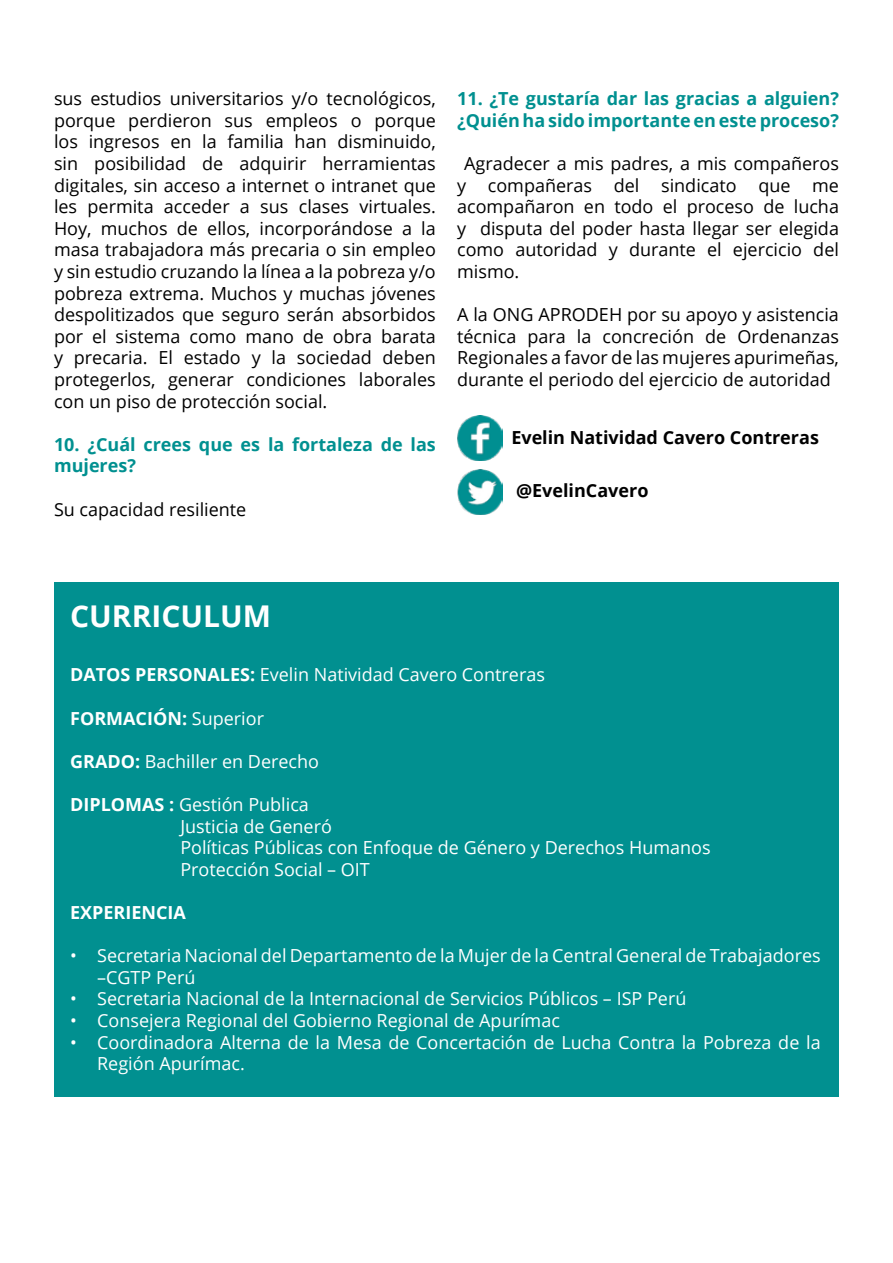
<style>
.page{position:relative;width:893px;height:1263px;background:#fff}
.page>*{position:absolute;margin:0;border:0;box-sizing:border-box;transform-origin:0 0}
.t1{font:700 30px "Open Sans";color:#fff}
.t2{font:18px/21.6px "Open Sans";color:#000;text-align:justify}
.t3{font:18px/21.6px "Open Sans";color:#fff}
.t4{font:700 18px/21.6px "Open Sans";color:#019090}
.t5{font:700 18px "Open Sans";color:#000}
.t6{font:700 18px "Open Sans";color:#fff}
.s1{font-weight:700}
.s2{font-weight:400}
</style>
<div class="page">
<div style="left:54px;top:583px;width:785px;height:514px;background:#019090"></div>
<img style="left:457px;top:415px;width:45px;height:46px">
<img style="left:457px;top:469px;width:45px;height:45px">
<p class="t2" style="left:54px;top:87px;width:383px">sus estudios universitarios y/o tecnológicos, porque perdieron sus empleos o porque los ingresos en la familia han disminuido, sin posibilidad de adquirir herramientas digitales, sin acceso a internet o intranet que les permita acceder a sus clases virtuales.<br>Hoy, muchos de ellos, incorporándose a la masa trabajadora más precaria o sin empleo y sin estudio cruzando la línea a la pobreza y/o pobreza extrema. Muchos y muchas jóvenes despolitizados que seguro serán absorbidos por el sistema como mano de obra barata y precaria. El estado y la sociedad deben protegerlos, generar condiciones laborales con un piso de protección social.</p>
<p class="t4" style="left:54px;top:433px;width:383px">10. ¿Cuál crees que es la fortaleza de las mujeres?</p>
<p class="t2" style="left:54px;top:498px;width:194px">Su capacidad resiliente</p>
<p class="t4" style="left:457px;top:87px;width:383px">11. ¿Te gustaría dar las gracias a alguien? ¿Quién ha sido importante en este proceso?</p>
<p class="t2" style="left:457px;top:152px;width:383px;text-indent:7px">Agradecer a mis padres, a mis compañeros y compañeras del sindicato que me acompañaron en todo el proceso de lucha y disputa del poder hasta llegar ser elegida como autoridad y durante el ejercicio del mismo.</p>
<p class="t2" style="left:457px;top:303px;width:383px">A la ONG APRODEH por su apoyo y asistencia técnica para la concreción de Ordenanzas Regionales a favor de las mujeres apurimeñas, durante el periodo del ejercicio de autoridad</p>
<p class="t5" style="left:511px;top:425px;width:309px">Evelin Natividad Cavero Contreras</p>
<p class="t5" style="left:516px;top:478px;width:134px">@EvelinCavero</p>
<h1 class="t1" style="left:70px;top:595px;width:203px">CURRICULUM</h1>
<p class="t3" style="left:70px;top:664px;width:476px"><span class="s1">DATOS PERSONALES:</span> Evelin Natividad Cavero Contreras</p>
<p class="t6" style="left:70px;top:705px;width:195px">FORMACIÓN: <span class="s2">Superior</span></p>
<p class="t3" style="left:70px;top:750px;width:250px"><span class="s1">GRADO:</span> Bachiller en Derecho</p>
<p class="t3" style="left:180px;top:793px;width:532px;text-indent:-110px"><span class="s1">DIPLOMAS :</span> Gestión Publica<br>Justicia de Generó<br>Políticas Públicas con Enfoque de Género y Derechos Humanos<br>Protección Social – OIT</p>
<p class="t6" style="left:70px;top:900px;width:117px">EXPERIENCIA</p>
<p class="t3" style="left:97px;top:944px;width:725px;text-indent:-27px">• Secretaria Nacional del Departamento de la Mujer de la Central General de Trabajadores –CGTP Perú</p>
<p class="t3" style="left:70px;top:988px;width:618px">• Secretaria Nacional de la Internacional de Servicios Públicos – ISP Perú</p>
<p class="t3" style="left:70px;top:1009px;width:491px">• Consejera Regional del Gobierno Regional de Apurímac</p>
<p class="t3" style="left:97px;top:1031px;width:725px;text-indent:-27px">• Coordinadora Alterna de la Mesa de Concertación de Lucha Contra la Pobreza de la<br>Región Apurímac.</p>
</div>
